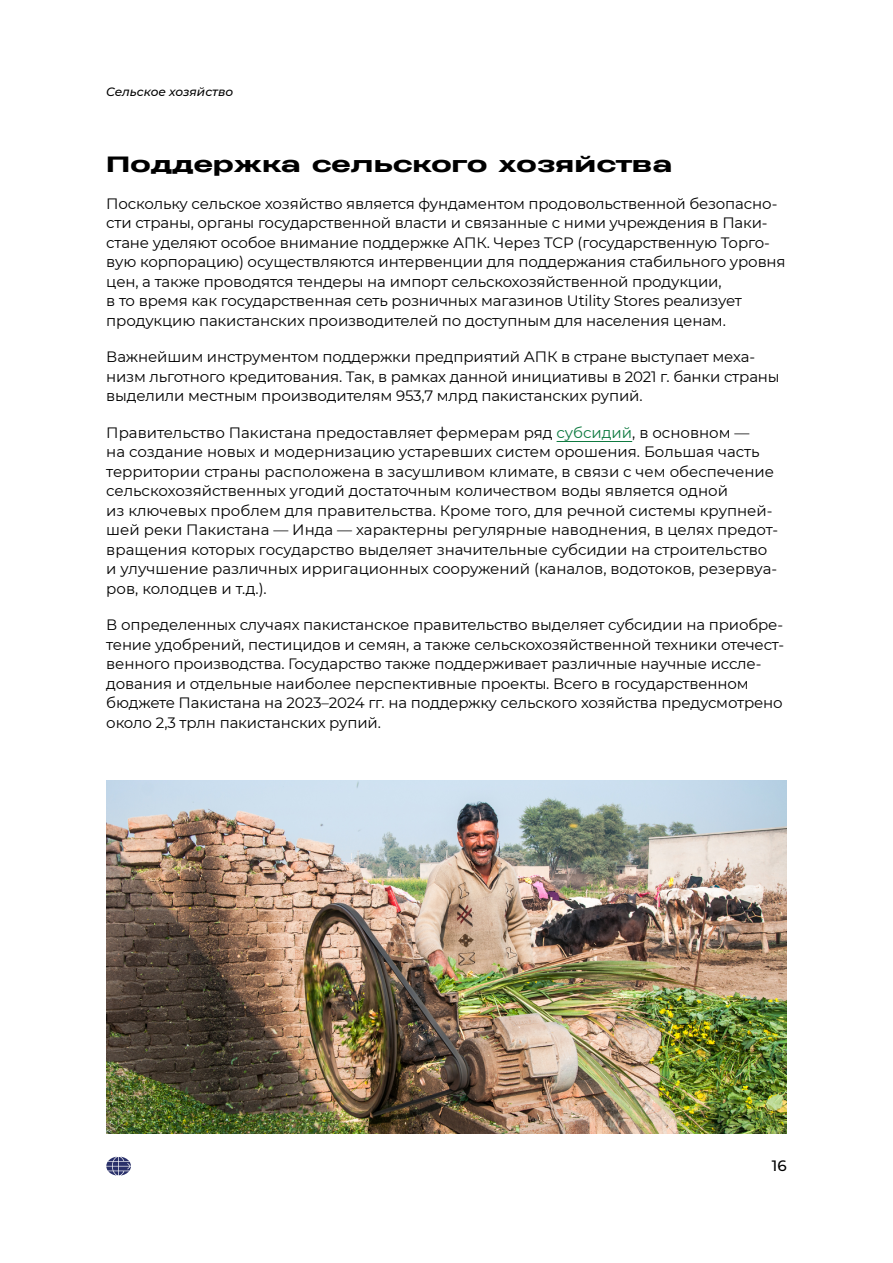
<style>
.page{position:relative;width:893px;height:1263px;background:#fff}
.page>*{position:absolute;margin:0;border:0;box-sizing:border-box;transform-origin:0 0}
.t1{font:800 21px "Heading Pro Ultra Wide";color:#000}
.t2{font:15px/19.5px "Montserrat";letter-spacing:-.01em;color:#000}
.t3{font:500 15px "Montserrat";color:#000}
.t4{font:italic 500 12px "Montserrat";color:#000}
.s1{color:#0e7a40}
</style>
<div class="page">
<svg style="left:106px;top:1157px;width:25px;height:18px"></svg>
<img style="left:106px;top:781px;width:681px;height:352px">
<hr style="left:557px;top:441px;width:75px;height:1px;background:#0e7a40">
<p class="t4" style="left:106px;top:83px;width:129px">Сельское хозяйство</p>
<h1 class="t1" style="left:106px;top:151px;width:568px">Поддержка сельского хозяйства</h1>
<p class="t2" style="left:106px;top:193px;width:681px">Поскольку сельское хозяйство является фундаментом продовольственной безопасно&shy;сти страны, органы государственной власти и связанные с ними учреждения в Паки&shy;стане уделяют особое внимание поддержке АПК. Через TCP (государственную Торго&shy;вую корпорацию) осуществляются интервенции для поддержания стабильного уровня цен, а также проводятся тендеры на импорт сельскохозяйственной продукции,<br>в то время как государственная сеть розничных магазинов Utility Stores реализует продукцию пакистанских производителей по доступным для населения ценам.</p>
<p class="t2" style="left:106px;top:347px;width:675px">Важнейшим инструментом поддержки предприятий АПК в стране выступает меха&shy;низм льготного кредитования. Так, в рамках данной инициативы в 2021 г. банки страны выделили местным производителям 953,7 млрд пакистанских рупий.</p>
<p class="t2" style="left:106px;top:422px;width:673px">Правительство Пакистана предоставляет фермерам ряд <span class="s1">субсидий</span>, в основном —<br>на создание новых и модернизацию устаревших систем орошения. Большая часть территории страны расположена в засушливом климате, в связи с чем обеспечение сельскохозяйственных угодий достаточным количеством воды является одной<br>из ключевых проблем для правительства. Кроме того, для речной системы крупней&shy;шей реки Пакистана — Инда — характерны регулярные наводнения, в целях предот&shy;вращения которых государство выделяет значительные субсидии на строительство и улучшение различных ирригационных сооружений (каналов, водотоков, резервуа&shy;ров, колодцев и т.д.).</p>
<p class="t2" style="left:106px;top:615px;width:679px">В определенных случаях пакистанское правительство выделяет субсидии на приобре&shy;тение удобрений, пестицидов и семян, а также сельскохозяйственной техники отечест&shy;венного производства. Государство также поддерживает различные научные иссле&shy;дования и отдельные наиболее перспективные проекты. Всего в государственном бюджете Пакистана на 2023–2024 гг. на поддержку сельского хозяйства предусмотрено около 2,3 трлн пакистанских рупий.</p>
<p class="t3" style="left:772px;top:1155px;width:16px">16</p>
</div>
